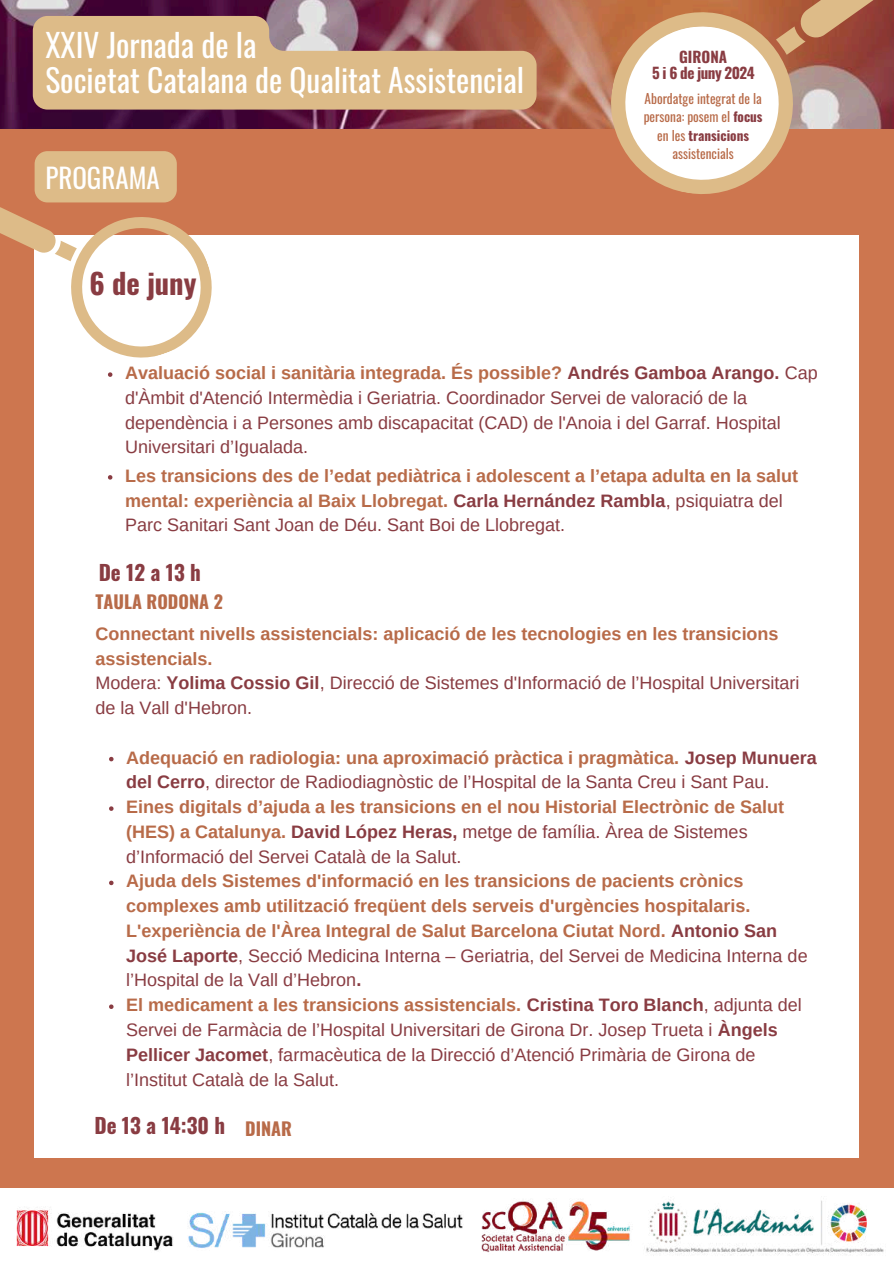
<style>
.page{position:relative;width:894px;height:1264px;background:#fff}
.page>*{position:absolute;margin:0;border:0;box-sizing:border-box;transform-origin:0 0}
.t1{font:31.5px/34.8px "Oswald";color:#fff}
.t2{font:700 28.5px "Oswald";color:#893c42}
.t3{font:27px "Oswald";color:#fff}
.t4{font:700 21px "Oswald";color:#893c42}
.t5{font:700 21px "Oswald";letter-spacing:.255em;color:#893c42}
.t6{font:18px/24.8px "Arimo";color:#893c42}
.t7{font:700 18px/24.8px "Arimo";color:#b86b49}
.t8{font:700 18px "Oswald";color:#b86b49}
.t9{font:700 15.15px/15.6px "Oswald";letter-spacing:-.035em;color:#893c42;text-align:center}
.t10{font:13.35px/18.6px "Oswald";color:#b86b49;text-align:center}
.s1{font-weight:700;color:#893c42}
.s2{font-weight:700;color:#b86b49}
.s3{font-weight:700}
.s4{color:#893c42}
.s5{font-weight:400;color:#893c42}
</style>
<div class="page">
<div style="left:0;top:0;width:893px;height:1263px;background:#cd764f"></div>
<img style="left:0;top:0;width:893px;height:129px">
<svg style="left:33px;top:16px;width:503px;height:94px;background:#cfaa82"></svg>
<svg style="left:597px;top:0;width:291px;height:194px"></svg>
<div style="left:0;top:1188px;width:893px;height:75px;background:#fff"></div>
<div style="left:34px;top:235px;width:824px;height:921px;background:#fff"></div>
<div style="left:35px;top:151px;width:142px;height:51px;background:#db8;border-radius:13px"></div>
<svg style="left:109px;top:756px;width:4px;height:5px"></svg>
<svg style="left:109px;top:806px;width:4px;height:4px"></svg>
<svg style="left:109px;top:880px;width:4px;height:5px"></svg>
<svg style="left:109px;top:1004px;width:4px;height:4px"></svg>
<img style="left:16px;top:1207px;width:157px;height:44px">
<img style="left:188px;top:1211px;width:275px;height:37px">
<img style="left:481px;top:1200px;width:149px;height:53px">
<img style="left:646px;top:1200px;width:238px;height:56px">
<svg style="left:108px;top:475px;width:4px;height:4px"></svg>
<svg style="left:0;top:191px;width:212px;height:186px"></svg>
<h1 class="t1" style="left:45px;top:27px;width:480px">XXIV Jornada de la<br>Societat Catalana de Qualitat Assistencial</h1>
<h3 class="t3" style="left:45px;top:157px;width:116px">PROGRAMA</h3>
<h2 class="t2" style="left:89px;top:261px;width:109px">6 de juny</h2>
<p class="t9" style="left:652px;top:48px;width:104px">GIRONA<br>5 i 6 de juny 2024</p>
<p class="t10" style="left:643px;top:88px;width:120px">Abordatge integrat de la persona: posem el <span class="s1">focus </span>en les <span class="s1">transicions </span>assistencials</p>
<p class="t6" style="left:125px;top:360px;width:694px"><span class="s2">Avaluació social i sanitària integrada. És possible?</span> <span class="s3">Andrés Gamboa Arango.</span> Cap d'Àmbit d'Atenció Intermèdia i Geriatria. Coordinador Servei de valoració de la dependència i a Persones amb discapacitat (CAD) de l'Anoia i del Garraf. Hospital Universitari d’Igualada.</p>
<p class="t7" style="left:125px;top:463px;width:674px">Les transicions des de l’edat pediàtrica i adolescent a l’etapa adulta en la salut mental: experiència al Baix Llobregat. <span class="s4">Carla Hernández Rambla</span><span class="s5">, psiquiatra del<br>Parc Sanitari Sant Joan de Déu. Sant Boi de Llobregat.</span></p>
<p class="t5" style="left:99px;top:555px;width:104px">De12a13h</p>
<p class="t8" style="left:95px;top:588px;width:129px">TAULA RODONA 2</p>
<p class="t7" style="left:95px;top:621px;width:705px">Connectant nivells assistencials: aplicació de les tecnologies en les transicions assistencials.<br><span class="s5">Modera:</span> <span class="s4">Yolima Cossio Gil</span><span class="s5">, Direcció de Sistemes d'Informació de l’Hospital Universitari de la Vall d'Hebron.</span></p>
<p class="t7" style="left:126px;top:745px;width:692px">Adequació en radiologia: una aproximació pràctica i pragmàtica. <span class="s4">Josep Munuera del Cerro</span><span class="s5">, director de Radiodiagnòstic de l’Hospital de la Santa Creu i Sant Pau.<br></span>Eines digitals d’ajuda a les transicions en el nou Historial Electrònic de Salut (HES) a Catalunya. <span class="s4">David López Heras,</span> <span class="s5">metge de família. Àrea de Sistemes d’Informació del Servei Català de la Salut.</span></p>
<p class="t6" style="left:126px;top:868px;width:682px"><span class="s2">Ajuda dels Sistemes d'informació en les transicions de pacients crònics complexes amb utilització freqüent dels serveis d'urgències hospitalaris.<br>L'experiència de l'Àrea Integral de Salut Barcelona Ciutat Nord.</span> <span class="s3">Antonio San José Laporte</span>, Secció Medicina Interna – Geriatria, del Servei de Medicina Interna de l’Hospital de la Vall d’Hebron<span class="s3">.<br></span><span class="s2">El medicament a les transicions assistencials.</span> <span class="s3">Cristina Toro Blanch</span>, adjunta del Servei de Farmàcia de l’Hospital Universitari de Girona Dr. Josep Trueta i <span class="s3">Àngels Pellicer Jacomet</span>, farmacèutica de la Direcció d’Atenció Primària de Girona de l’Institut Català de la Salut.</p>
<p class="t4" style="left:94px;top:1108px;width:199px">De 13 a 14:30 h <sub>DINAR</sub></p>
</div>
